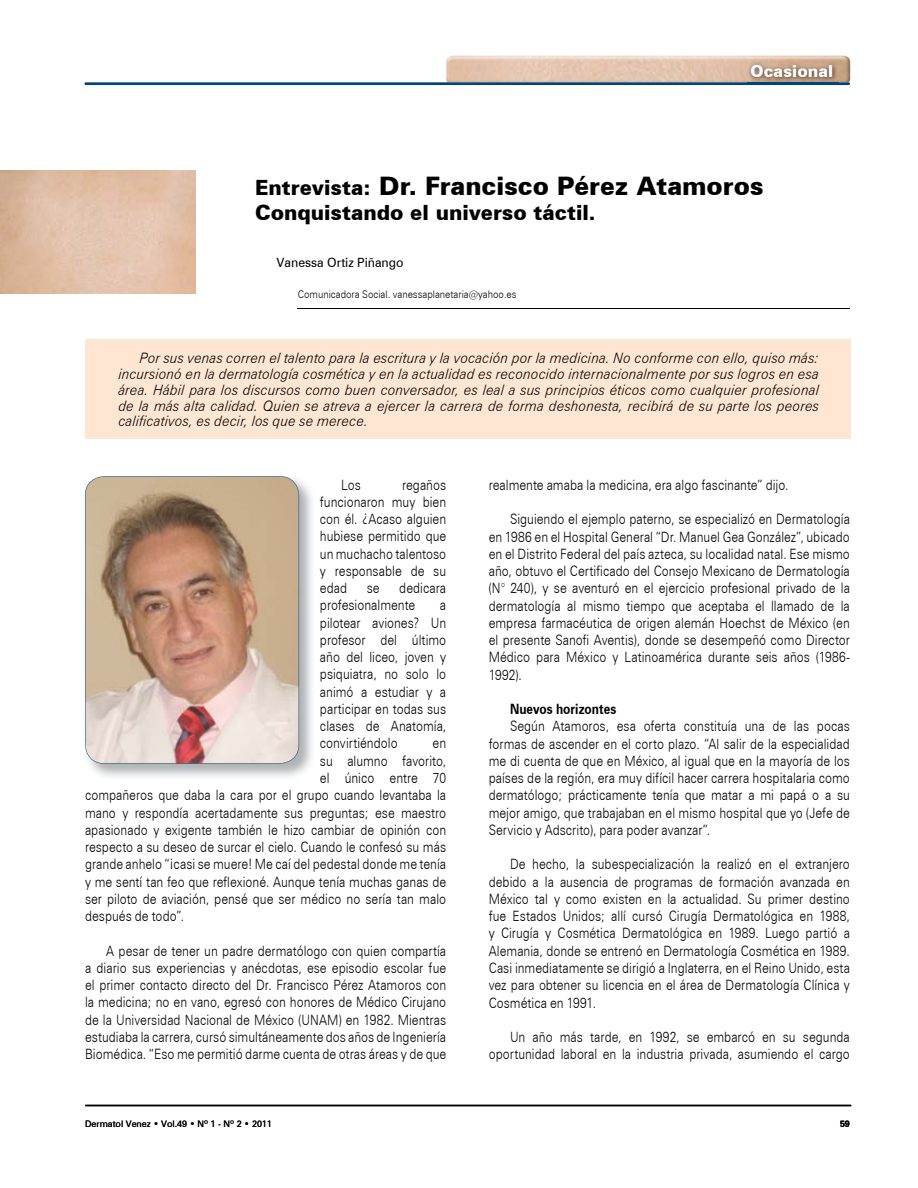
<style>
.page{position:relative;width:918px;height:1188px;background:#fff}
.page>*{position:absolute;margin:0;border:0;box-sizing:border-box;transform-origin:0 0}
.t1{font:900 25.5px "Zurich BT";color:#000}
.t2{font:900 21px "Zurich BT";color:#000}
.t3{font:900 16.5px "Zurich BT";letter-spacing:.005em;color:#fff}
.t4{font:italic 300 14.4px/15.8px "Zurich BT";letter-spacing:.01em;color:#000;text-align:justify;scale:.93 1}
.t5{font:300 14.25px/17.2px "Zurich BT";color:#000;text-align:justify;scale:.85 1}
.t6{font:700 14.25px "Zurich BT";color:#000;scale:.85 1}
.t7{font:12.75px "Zurich BT";color:#000}
.t8{font:300 10.5px "Zurich BT";color:#000;scale:.9 1}
.t9{font:9px "Zurich BT";color:#000}
.t10{font:700 9px "Zurich BT";color:#000}
.s1{font-size:21px}
</style>
<div class="page">
<img style="left:446px;top:56px;width:404px;height:26px">
<hr style="left:84px;top:82px;width:766px;height:3px;background:#00447c">
<hr style="left:85px;top:1105px;width:766px;height:1px;background:#000">
<div style="left:86px;top:339px;width:765px;height:100px;background:#fee6d3"></div>
<hr style="left:297px;top:309px;width:553px;height:1px;background:#000">
<img style="left:90px;top:481px;width:222px;height:296px">
<svg style="left:85px;top:476px;width:214px;height:288px;background:#c3a590"></svg>
<img style="left:747px;top:62px;width:91px;height:20px">
<p class="t3" style="left:751px;top:61px;width:84px">Ocasional</p>
<h1 class="t1" style="left:255px;top:170px;width:510px"><span class="s1">Entrevista:</span> Dr. Francisco Pérez Atamoros</h1>
<h2 class="t2" style="left:255px;top:200px;width:342px">Conquistando el universo táctil.</h2>
<p class="t7" style="left:276px;top:255px;width:129px">Vanessa Ortiz Piñango</p>
<p class="t8" style="left:298px;top:287px;width:245px">Comunicadora Social. vanessaplanetaria@yahoo.es</p>
<p class="t4" style="left:119px;top:350px;width:755px;text-indent:21px">Por sus venas corren el talento para la escritura y la vocación por la medicina. No conforme con ello, quiso más: incursionó en la dermatología cosmética y en la actualidad es reconocido internacionalmente por sus logros en esa área. Hábil para los discursos como buen conversador, es leal a sus principios éticos como cualquier profesional de la más alta calidad. Quien se atreva a ejercer la carrera de forma deshonesta, recibirá de su parte los peores calificativos, es decir, los que se merece.</p>
<p class="t5" style="left:341px;top:476px;width:25px">Los</p>
<p class="t5" style="left:320px;top:476px;width:150px;text-indent:82px">regaños funcionaron muy bien con él. ¿Acaso alguien hubiese permitido que un muchacho talentoso y responsable de su edad</p>
<p class="t5" style="left:320px;top:579px;width:150px;text-indent:79px">dedicara profesionalmente</p>
<p class="t5" style="left:367px;top:579px;width:17px">se</p>
<p class="t5" style="left:320px;top:597px;width:150px;text-indent:120px">a pilotear aviones? Un profesor del último año del liceo, joven y psiquiatra, no solo lo animó a estudiar y a participar en todas sus clases de Anatomía, convirtiéndolo</p>
<p class="t5" style="left:433px;top:735px;width:18px">en</p>
<p class="t5" style="left:320px;top:752px;width:150px">su alumno favorito,</p>
<p class="t5" style="left:320px;top:769px;width:150px">el único entre 70</p>
<p class="t5" style="left:85px;top:786px;width:426px">compañeros que daba la cara por el grupo cuando levantaba la</p>
<p class="t5" style="left:85px;top:804px;width:426px">mano y respondía acertadamente sus preguntas; ese maestro</p>
<p class="t5" style="left:85px;top:821px;width:426px">apasionado y exigente también le hizo cambiar de opinión con</p>
<p class="t5" style="left:85px;top:838px;width:426px">respecto a su deseo de surcar el cielo. Cuando le confesó su más</p>
<p class="t5" style="left:85px;top:855px;width:426px">grande anhelo “¡casi se muere! Me caí del pedestal donde me tenía</p>
<p class="t5" style="left:85px;top:873px;width:426px">y me sentí tan feo que reflexioné. Aunque tenía muchas ganas de</p>
<p class="t5" style="left:85px;top:890px;width:426px">ser piloto de aviación, pensé que ser médico no sería tan malo</p>
<p class="t5" style="left:85px;top:907px;width:118px">después de todo”.</p>
<p class="t5" style="left:85px;top:942px;width:426px;text-indent:21px">A pesar de tener un padre dermatólogo con quien compartía a diario sus experiencias y anécdotas, ese episodio escolar fue el primer contacto directo del Dr. Francisco Pérez Atamoros con la medicina; no en vano, egresó con honores de Médico Cirujano de la Universidad Nacional de México (UNAM) en 1982. Mientras estudiaba la carrera, cursó simultáneamente dos años de Ingeniería Biomédica. “Eso me permitió darme cuenta de otras áreas y de que</p>
<p class="t5" style="left:489px;top:476px;width:354px">realmente amaba la medicina, era algo fascinante” dijo.</p>
<p class="t5" style="left:489px;top:511px;width:426px;text-indent:21px">Siguiendo el ejemplo paterno, se especializó en Dermatología en 1986 en el Hospital General “Dr. Manuel Gea González”, ubicado en el Distrito Federal del país azteca, su localidad natal. Ese mismo año, obtuvo el Certificado del Consejo Mexicano de Dermatología (N° 240), y se aventuró en el ejercicio profesional privado de la dermatología al mismo tiempo que aceptaba el llamado de la empresa farmacéutica de origen alemán Hoechst de México (en el presente Sanofi Aventis), donde se desempeñó como Director Médico para México y Latinoamérica durante seis años (1986- 1992).</p>
<p class="t6" style="left:510px;top:700px;width:127px">Nuevos horizontes</p>
<p class="t5" style="left:489px;top:718px;width:426px;text-indent:21px">Según Atamoros, esa oferta constituía una de las pocas formas de ascender en el corto plazo. “Al salir de la especialidad me di cuenta de que en México, al igual que en la mayoría de los países de la región, era muy difícil hacer carrera hospitalaria como dermatólogo; prácticamente tenía que matar a mi papá o a su mejor amigo, que trabajaban en el mismo hospital que yo (Jefe de Servicio y Adscrito), para poder avanzar”.</p>
<p class="t5" style="left:489px;top:856px;width:426px;text-indent:21px">De hecho, la subespecialización la realizó en el extranjero debido a la ausencia de programas de formación avanzada en México tal y como existen en la actualidad. Su primer destino fue Estados Unidos; allí cursó Cirugía Dermatológica en 1988, y Cirugía y Cosmética Dermatológica en 1989. Luego partió a Alemania, donde se entrenó en Dermatología Cosmética en 1989.<br>Casi inmediatamente se dirigió a Inglaterra, en el Reino Unido, esta vez para obtener su licencia en el área de Dermatología Clínica y Cosmética en 1991.</p>
<p class="t5" style="left:489px;top:1028px;width:426px;text-align:right">Un año más tarde, en 1992, se embarcó en su segunda oportunidad laboral en la industria privada, asumiendo el cargo</p>
<p class="t9" style="left:85px;top:1118px;width:188px">Dermatol Venez • Vol.49 • Nº 1 - Nº 2 • 2011</p>
<p class="t10" style="left:840px;top:1118px;width:11px">59</p>
</div>
